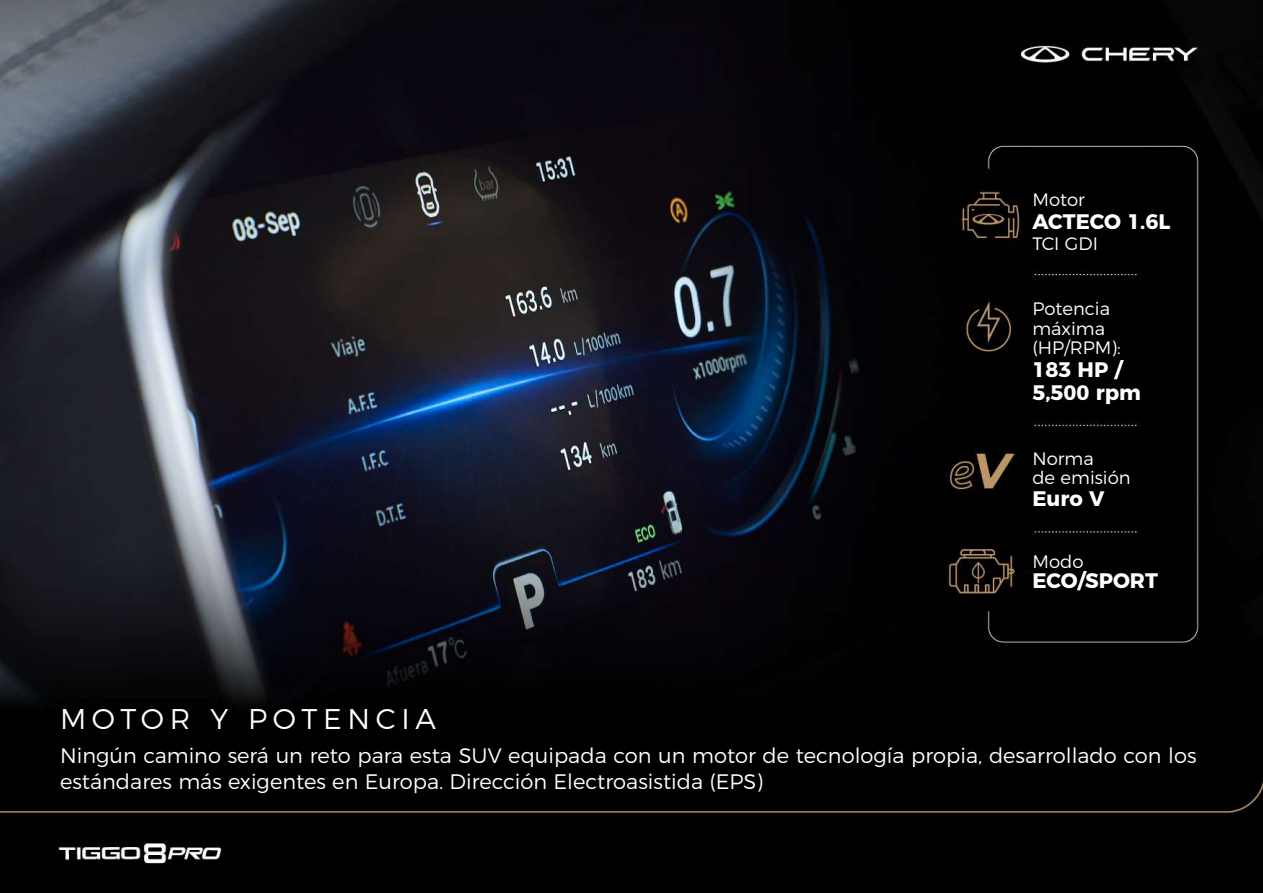
<style>
.page{position:relative;width:1263px;height:893px;background:#fff}
.page>*{position:absolute;margin:0;border:0;box-sizing:border-box;transform-origin:0 0}
.t1{font:300 28.5px "Montserrat";letter-spacing:.2em;color:#fff}
.t2{font:300 21px/25.2px "Montserrat";color:#fff}
.t3{font:700 21px/22.6px "Montserrat";color:#fff}
.t4{font:300 18px/19.5px "Montserrat";color:#fff}
</style>
<div class="page">
<img style="left:0;top:0;width:1263px;height:893px">
<p class="t4" style="left:1032px;top:188px;width:54px">Motor</p>
<p class="t4" style="left:1032px;top:232px;width:67px">TCI GDI</p>
<p class="t3" style="left:1032px;top:208px;width:139px">ACTECO 1.6L</p>
<p class="t4" style="left:1032px;top:298px;width:90px">Potencia máxima (HP/RPM):</p>
<p class="t3" style="left:1032px;top:357px;width:110px">183 HP /<br>5,500 rpm</p>
<p class="t4" style="left:1032px;top:447px;width:100px">Norma<br>de emisión</p>
<p class="t3" style="left:1032px;top:486px;width:74px">Euro V</p>
<h1 class="t1" style="left:60px;top:696px;width:377px">MOTOR Y POTENCIA</h1>
<p class="t4" style="left:1032px;top:550px;width:53px">Modo</p>
<p class="t3" style="left:1032px;top:567px;width:127px">ECO/SPORT</p>
<p class="t2" style="left:60px;top:741px;width:1138px">Ningún camino será un reto para esta SUV equipada con un motor de tecnología propia, desarrollado con los estándares más exigentes en Europa. Dirección Electroasistida (EPS)</p>
</div>
